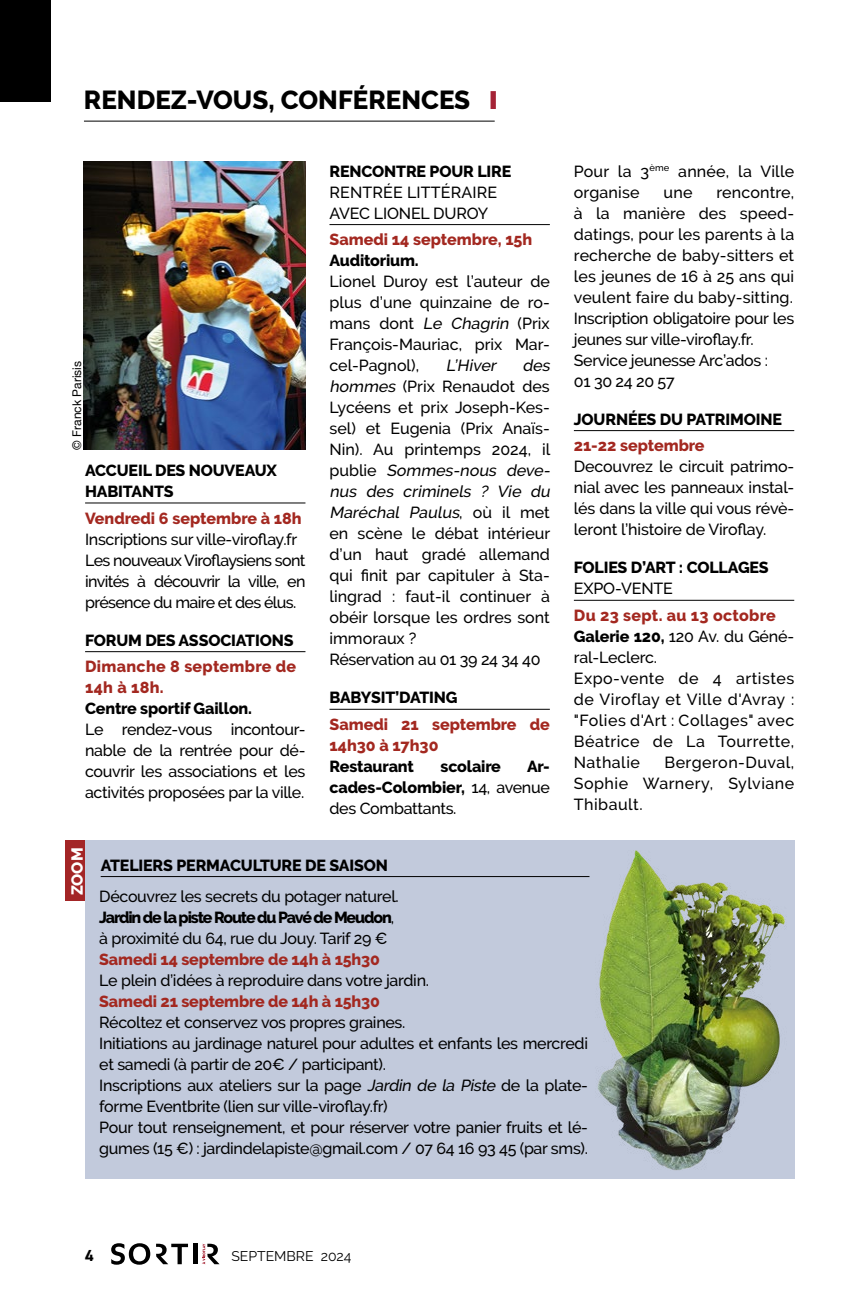
<style>
.page{position:relative;width:851px;height:1304px;background:#fff}
.page>*{position:absolute;margin:0;border:0;box-sizing:border-box;transform-origin:0 0}
.t1{font:800 26px "Raleway";color:#000}
.t2{font:500 16px/21px "Raleway";letter-spacing:-.02em;color:#000;text-align:justify}
.t3{font:500 16px/21px "Raleway";color:#000}
.t4{font:500 16px/21px "Raleway";letter-spacing:.005em;color:#000}
.t5{font:800 16px/21px "Raleway";letter-spacing:-.01em;color:#000}
.t6{font:500 16px/21px "Raleway";letter-spacing:.03em;color:#000}
.t7{font:800 16px/21px "Raleway";color:#a32820}
.t8{font:500 16px/21px "Raleway";letter-spacing:-.04em;color:#000}
.t9{font:500 16px/21px "Raleway";letter-spacing:.01em;color:#000}
.t10{font:800 16px/21px "Raleway";letter-spacing:.02em;color:#a32820}
.t11{font:italic 500 16px "Raleway";color:#000}
.t12{font:800 16px "Raleway";color:#fff}
.t13{font:700 16px "DIN2014";color:#000}
.t14{font:14px "Raleway";color:#000}
.t15{font:12px "Helvetica Neue";color:#000}
.s1{color:#a52336}
.s2{font-style:italic}
.s3{font-weight:800}
.s4{font-weight:800;color:#a32820}
</style>
<div class="page">
<svg style="left:202px;top:1244px;width:17px;height:20px"></svg>
<svg style="left:111px;top:1243px;width:39px;height:22px"></svg>
<hr style="left:194px;top:1244px;width:4px;height:20px;background:#000">
<svg style="left:156px;top:1244px;width:32px;height:20px"></svg>
<div style="left:0;top:0;width:51px;height:102px;background:#000"></div>
<div style="left:85px;top:840px;width:709px;height:339px;background:#c2cadc"></div>
<hr style="left:84px;top:121px;width:410px;height:1px;background:#000">
<hr style="left:85px;top:503px;width:220px;height:1px;background:#000">
<hr style="left:85px;top:651px;width:220px;height:1px;background:#000">
<hr style="left:329px;top:224px;width:220px;height:1px;background:#000">
<hr style="left:329px;top:709px;width:220px;height:1px;background:#000">
<hr style="left:573px;top:430px;width:221px;height:1px;background:#000">
<hr style="left:573px;top:600px;width:221px;height:1px;background:#000">
<hr style="left:101px;top:876px;width:488px;height:1px;background:#000">
<img style="left:589px;top:850px;width:196px;height:321px">
<img style="left:84px;top:162px;width:221px;height:288px">
<div style="left:66px;top:840px;width:19px;height:61px;background:#a32526"></div>
<h1 class="t1" style="left:84px;top:86px;width:414px">RENDEZ-VOUS, CONFÉRENCES <span class="s1">❙</span></h1>
<p class="t15" style="left:68px;top:450px;width:90px;rotate:-90deg">© Franck Parisis</p>
<p class="t5" style="left:85px;top:460px;width:193px">ACCUEIL DES NOUVEAUX<br>HABITANTS</p>
<p class="t7" style="left:85px;top:508px;width:218px">Vendredi 6 septembre à 18h</p>
<p class="t8" style="left:85px;top:529px;width:222px">Inscriptions sur ville-viroflay.fr Les nouveaux Viroflaysiens sont invités à découvrir la ville, en présence du maire et des élus.</p>
<p class="t5" style="left:85px;top:630px;width:210px">FORUM DES ASSOCIATIONS</p>
<p class="t10" style="left:85px;top:656px;width:213px">Dimanche 8 septembre de<br>14h à 18h.</p>
<p class="t5" style="left:85px;top:698px;width:168px">Centre sportif Gaillon.</p>
<p class="t2" style="left:85px;top:719px;width:222px">Le rendez-vous incontour&shy;nable de la rentrée pour dé&shy;couvrir les associations et les activités proposées par la ville.</p>
<p class="t5" style="left:329px;top:161px;width:183px">RENCONTRE POUR LIRE</p>
<p class="t9" style="left:329px;top:181px;width:169px">RENTRÉE LITTÉRAIRE<br>AVEC LIONEL DUROY</p>
<p class="t7" style="left:329px;top:229px;width:204px">Samedi 14 septembre, 15h</p>
<p class="t5" style="left:329px;top:250px;width:91px">Auditorium.</p>
<p class="t2" style="left:329px;top:271px;width:222px">Lionel Duroy est l’auteur de plus d’une quinzaine de ro&shy;mans dont <span class="s2">Le Chagrin</span> (Prix François-Mauriac, prix Mar&shy;cel-Pagnol),</p>
<p class="t3" style="left:329px;top:355px;width:225px;text-indent:193px"><span class="s2">des hommes</span> (Prix Renaudot des<br>Lycéens et prix Joseph-Kes&shy;sel) et Eugenia (Prix Anaïs-<br>Nin). Au printemps 2024, il p u b l i e <span class="s2">Sommes-nous deve&shy;nus des criminels ? Vie du<br>Maréchal Paulus</span>, o ù i l m e t en scène le débat intérieur d’un haut gradé allemand qui finit par capituler à Sta&shy;lingrad : faut-il continuer à obéir lorsque les ordres sont immoraux ?<br>Réservation au 01 39 24 34 40</p>
<p class="t5" style="left:329px;top:687px;width:130px">BABYSIT’DATING</p>
<p class="t7" style="left:329px;top:714px;width:222px">Samedi 21 septembre de<br>14h30 à 17h30</p>
<p class="t5" style="left:329px;top:756px;width:86px">Restaurant</p>
<p class="t5" style="left:440px;top:756px;width:62px">scolaire</p>
<p class="t11" style="left:446px;top:356px;width:55px">L’Hiver</p>
<p class="t2" style="left:329px;top:756px;width:222px;text-indent:197px"><span class="s3">Ar&shy;cades-Colombier,</span> 14, avenue des Combattants.</p>
<p class="t9" style="left:573px;top:160px;width:222px">Pour la 3<sup>ème</sup> année, la Ville organise</p>
<p class="t4" style="left:573px;top:181px;width:222px;text-indent:142px">rencontre, à la manière des speed&shy;datings, pour les parents à la recherche de baby-sitters et les jeunes de 16 à 25 ans qui veulent faire du baby-sitting.<br>Inscription obligatoire pour les jeunes sur ville-viroflay.fr.<br>Service jeunesse Arc’ados :<br>01 30 24 20 57</p>
<p class="t5" style="left:573px;top:409px;width:209px">JOURNÉES DU PATRIMOINE</p>
<p class="t7" style="left:573px;top:435px;width:132px">21-22 septembre</p>
<p class="t2" style="left:573px;top:456px;width:222px">Decouvrez le circuit patrimo&shy;nial avec les panneaux instal&shy;lés dans la ville qui vous révè&shy;leront l’histoire de Viroflay.</p>
<p class="t5" style="left:573px;top:557px;width:196px">FOLIES D’ART : COLLAGES</p>
<p class="t2" style="left:573px;top:578px;width:100px">EXPO-VENTE</p>
<p class="t6" style="left:573px;top:605px;width:222px"><span class="s4">Du 23 sept. au 13 octobre<br></span><span class="s3">Galerie 120,</span> 120 Av. du Géné&shy;ral-Leclerc.<br>Expo-vente de 4 artistes de Viroflay et Ville d'Avray : "Folies d'Art : Collages" avec<br>Béatrice de La Tourrette,<br>Nathalie</p>
<p class="t2" style="left:663px;top:181px;width:30px">une</p>
<p class="t2" style="left:573px;top:752px;width:222px;text-indent:91px">Bergeron-Duval, Sophie Warnery, Sylviane Thibault.</p>
<p class="t12" style="left:68px;top:895px;width:49px;rotate:-90deg">ZOOM</p>
<p class="t5" style="left:101px;top:855px;width:289px">ATELIERS PERMACULTURE DE SAISON</p>
<p class="t2" style="left:99px;top:886px;width:301px;text-align:left">Découvrez les secrets du potager naturel.<br><span class="s3">Jardin de la piste Route du Pavé de Meudon</span>, à proximité du 64, rue du Jouy. Tarif 29 €</p>
<p class="t7" style="left:99px;top:949px;width:282px">Samedi 14 septembre de 14h à 15h30</p>
<p class="t2" style="left:99px;top:970px;width:331px">Le plein d’idées à reproduire dans votre jardin.</p>
<p class="t7" style="left:99px;top:991px;width:282px">Samedi 21 septembre de 14h à 15h30</p>
<p class="t2" style="left:99px;top:1012px;width:490px;text-align:left">Récoltez et conservez vos propres graines.<br>Initiations au jardinage naturel pour adultes et enfants les mercredi et samedi (à partir de 20€ / participant).<br>Inscriptions aux ateliers sur la page <span class="s2">Jardin de la Piste</span> de la plate&shy;forme Eventbrite (lien sur ville-viroflay.fr)<br>Pour tout renseignement, et pour réserver votre panier fruits et lé&shy;gumes (15 €) : jardindelapiste@gmail.com / 07 64 16 93 45 (par sms).</p>
<p class="t13" style="left:85px;top:1245px;width:10px">4</p>
<p class="t14" style="left:231px;top:1248px;width:122px">SEPTEMBRE 2024</p>
</div>
